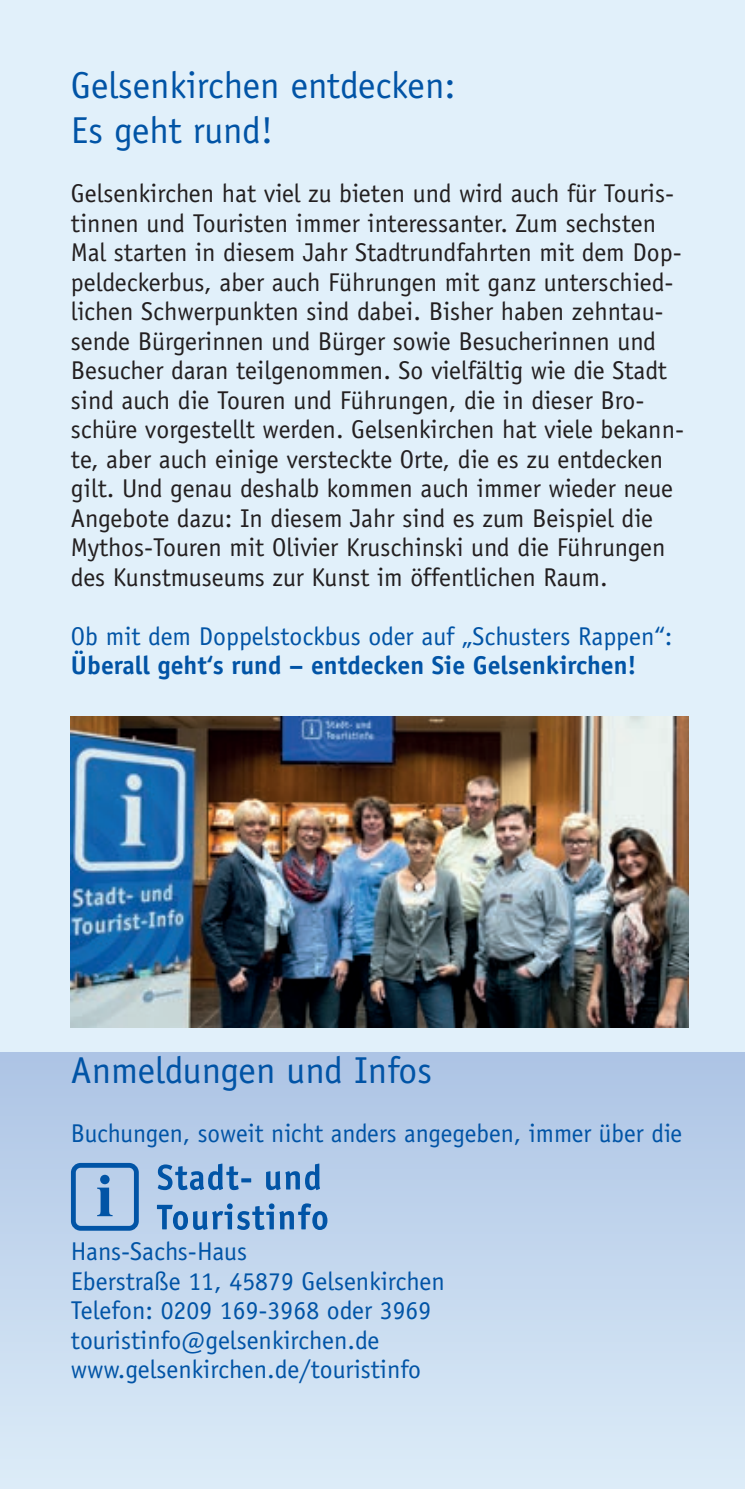
<style>
.page{position:relative;width:745px;height:1489px;background:#fff}
.page>*{position:absolute;margin:0;border:0;box-sizing:border-box;transform-origin:0 0}
.t1{font:37.5px/45px "Officina Sans Std";color:#0154a6}
.t2{font:25.75px/29.5px "Officina Sans Std";color:#231f20}
.t3{font:25.75px/29.5px "Officina Sans Std";color:#0154a6}
.t4{font:700 25.75px "Officina Sans Std";color:#0154a6}
</style>
<div class="page">
<div style="left:0;top:0;width:744px;height:1488px;background:#e1f0fa"></div>
<div style="left:0;top:1051px;width:744px;height:437px;background:linear-gradient(to bottom,#acc3e4,#ddecf8)"></div>
<svg style="left:157px;top:1163px;width:170px;height:66px;background:#88aed7"></svg>
<svg style="left:71px;top:1162px;width:68px;height:68px;background:#81a9d5"></svg>
<img style="left:71px;top:716px;width:616px;height:311px">
<h1 class="t1" style="left:71px;top:63px;width:386px">Gelsenkirchen entdecken:<br>Es geht rund!</h1>
<p class="t2" style="left:71px;top:179px;width:614px">Gelsenkirchen hat viel zu bieten und wird auch für Touris&shy;tinnen und Touristen immer interessanter. Zum sechsten Mal starten in diesem Jahr Stadtrundfahrten mit dem Dop&shy;peldeckerbus, aber auch Führungen mit ganz unterschied&shy;lichen Schwerpunkten sind dabei. Bisher haben zehntau&shy;sende Bürgerinnen und Bürger sowie Besucherinnen und Besucher daran teilgenommen. So vielfältig wie die Stadt sind auch die Touren und Führungen, die in dieser Bro&shy;schüre vorgestellt werden. Gelsenkirchen hat viele bekann&shy;te, aber auch einige versteckte Orte, die es zu entdecken gilt. Und genau deshalb kommen auch immer wieder neue Angebote dazu: In diesem Jahr sind es zum Beispiel die Mythos-Touren mit Olivier Kruschinski und die Führungen des Kunstmuseums zur Kunst im öffentlichen Raum.</p>
<p class="t3" style="left:71px;top:621px;width:602px">Ob mit dem Doppelstockbus oder auf „Schusters Rappen“:</p>
<p class="t4" style="left:71px;top:649px;width:567px">Überall geht‘s rund – entdecken Sie Gelsenkirchen!</p>
<h1 class="t1" style="left:71px;top:1047px;width:362px">Anmeldungen und Infos</h1>
<p class="t3" style="left:71px;top:1118px;width:612px">Buchungen, soweit nicht anders angegeben, immer über die</p>
<p class="t3" style="left:71px;top:1236px;width:375px">Hans-Sachs-Haus<br>Eberstraße 11, 45879 Gelsenkirchen<br>Telefon: 0209 169-3968 oder 3969 touristinfo@gelsenkirchen.de www.gelsenkirchen.de/touristinfo</p>
</div>
